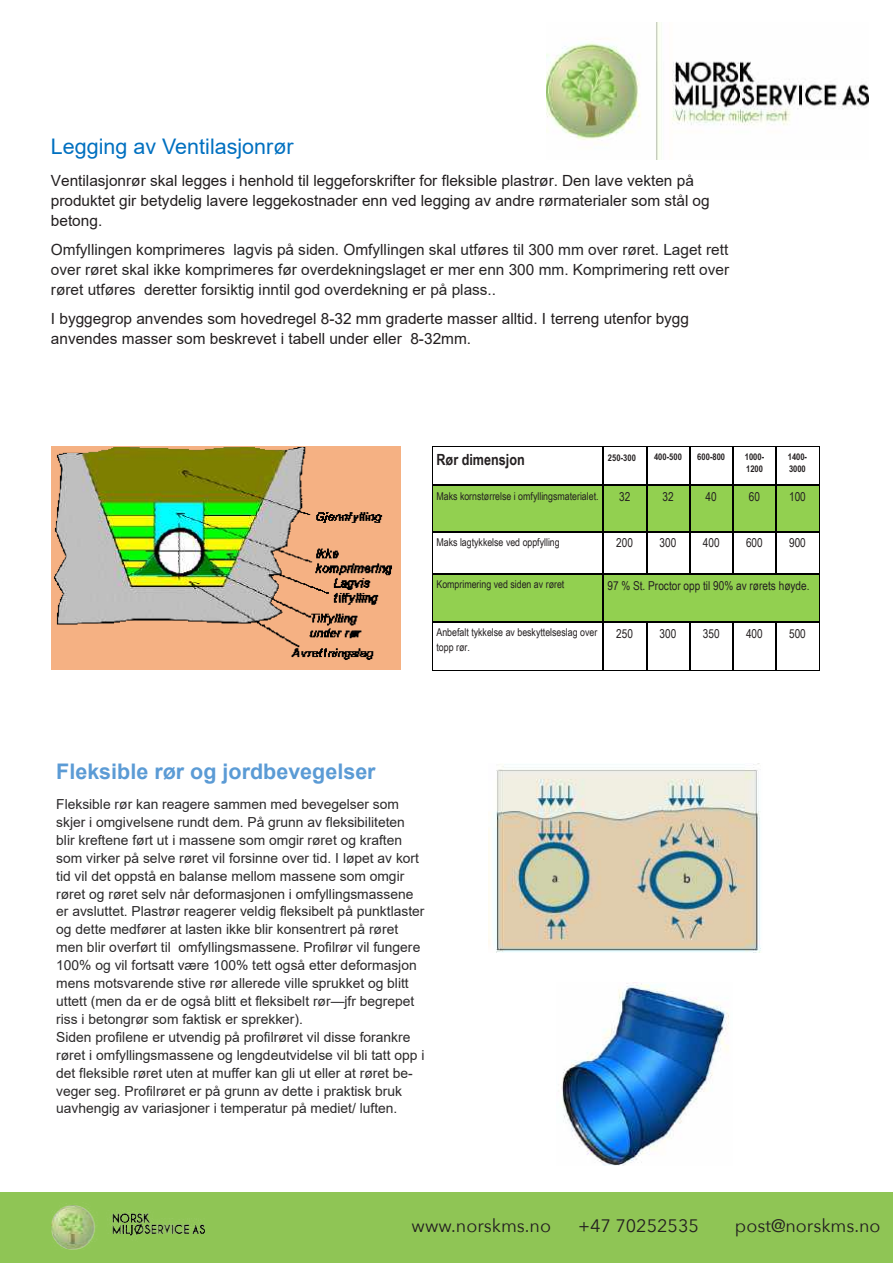
<style>
.page{position:relative;width:893px;height:1263px;background:#fff}
.page>*{position:absolute;margin:0;border:0;box-sizing:border-box;transform-origin:0 0}
.t1{font:700 21.45px "Arial";color:#5b9bd5}
.t2{font:21.45px "Arial";color:#0070c0}
.t3{font:18px "Avenir Next";color:#231f20}
.t4{font:15.45px/20px "Arial";color:#231f20}
.t5{font:15.45px/20px "Arial";color:#272425;text-align:justify}
.t6{font:700 15.45px "Arial Narrow";color:#231f20}
.t7{font:13.8px/17.9px "Arial";color:#2b292a}
.t8{font:12.3px "Arial Narrow";letter-spacing:.005em;color:#231f20}
.t9{font:10.8px/14.7px "Arial Narrow";color:#231f20}
.t10{font:700 9.15px/12.6px "Arial Narrow";letter-spacing:.005em;color:#231f20}
</style>
<div class="page">
<div style="left:0;top:1192px;width:893px;height:71px;background:#8fc555"></div>
<img style="left:51px;top:1203px;width:153px;height:47px">
<div style="left:432px;top:485px;width:171px;height:47px;background:#92d050"></div>
<div style="left:603px;top:485px;width:43px;height:47px;background:#92d050"></div>
<div style="left:646px;top:485px;width:44px;height:47px;background:#92d050"></div>
<div style="left:690px;top:485px;width:43px;height:47px;background:#92d050"></div>
<div style="left:733px;top:485px;width:43px;height:47px;background:#92d050"></div>
<div style="left:776px;top:485px;width:43px;height:47px;background:#92d050"></div>
<div style="left:432px;top:574px;width:171px;height:48px;background:#92d050"></div>
<div style="left:603px;top:574px;width:216px;height:48px;background:#92d050"></div>
<hr style="left:432px;top:446px;width:1px;height:224px;background:#000">
<hr style="left:602px;top:447px;width:2px;height:223px;background:#000">
<hr style="left:646px;top:447px;width:1px;height:126px;background:#000">
<hr style="left:689px;top:447px;width:2px;height:126px;background:#000">
<hr style="left:732px;top:447px;width:2px;height:126px;background:#000">
<hr style="left:775px;top:447px;width:2px;height:126px;background:#000">
<hr style="left:819px;top:446px;width:1px;height:224px;background:#000">
<hr style="left:646px;top:623px;width:1px;height:47px;background:#000">
<hr style="left:689px;top:623px;width:2px;height:47px;background:#000">
<hr style="left:732px;top:623px;width:2px;height:47px;background:#000">
<hr style="left:775px;top:623px;width:2px;height:47px;background:#000">
<hr style="left:432px;top:446px;width:387px;height:1px;background:#000">
<hr style="left:432px;top:485px;width:387px;height:1px;background:#000">
<hr style="left:432px;top:531px;width:387px;height:1px;background:#000">
<hr style="left:432px;top:573px;width:387px;height:2px;background:#000">
<hr style="left:432px;top:621px;width:387px;height:2px;background:#000">
<hr style="left:432px;top:670px;width:387px;height:1px;background:#000">
<div style="left:52px;top:446px;width:349px;height:224px;background:#f5b183"></div>
<img style="left:54px;top:447px;width:338px;height:213px">
<img style="left:489px;top:763px;width:272px;height:189px">
<img style="left:561px;top:982px;width:168px;height:183px">
<img style="left:546px;top:23px;width:322px;height:136px">
<h1 class="t2" style="left:51px;top:132px;width:244px">Legging av Ventilasjonrør</h1>
<p class="t4" style="left:51px;top:170px;width:660px">Ventilasjonrør skal legges i henhold til leggeforskrifter for fleksible plastrør. Den lave vekten på produktet gir betydelig lavere leggekostnader enn ved legging av andre rørmaterialer som stål og betong.</p>
<p class="t5" style="left:51px;top:239px;width:680px">Omfyllingen komprimeres lagvis på siden. Omfyllingen skal utføres til 300 mm over røret. Laget rett over røret skal ikke komprimeres før overdekningslaget er mer enn 300 mm. Komprimering rett over røret utføres deretter forsiktig inntil god overdekning er på plass..</p>
<p class="t4" style="left:51px;top:308px;width:640px">I byggegrop anvendes som hovedregel 8-32 mm graderte masser alltid. I terreng utenfor bygg anvendes masser som beskrevet i tabell under eller 8-32mm.</p>
<p class="t6" style="left:436px;top:448px;width:90px">Rør dimensjon</p>
<p class="t10" style="left:608px;top:451px;width:29px">250-300</p>
<p class="t10" style="left:654px;top:450px;width:29px">400-500</p>
<p class="t10" style="left:697px;top:450px;width:29px">600-800</p>
<p class="t10" style="left:745px;top:450px;width:21px">1000-<br>1200</p>
<p class="t10" style="left:788px;top:450px;width:21px">1400-<br>3000</p>
<p class="t9" style="left:436px;top:488px;width:164px">Maks kornstørrelse i omfyllingsmaterialet.</p>
<p class="t8" style="left:619px;top:488px;width:13px">32</p>
<p class="t8" style="left:662px;top:488px;width:13px">32</p>
<p class="t8" style="left:706px;top:488px;width:13px">40</p>
<p class="t8" style="left:749px;top:488px;width:13px">60</p>
<p class="t8" style="left:789px;top:488px;width:18px">100</p>
<p class="t9" style="left:436px;top:534px;width:125px">Maks lagtykkelse ved oppfylling</p>
<p class="t8" style="left:616px;top:534px;width:18px">200</p>
<p class="t8" style="left:659px;top:534px;width:18px">300</p>
<p class="t8" style="left:703px;top:534px;width:18px">400</p>
<p class="t8" style="left:746px;top:534px;width:18px">600</p>
<p class="t8" style="left:789px;top:534px;width:18px">900</p>
<p class="t9" style="left:436px;top:577px;width:129px">Komprimering ved siden av røret</p>
<p class="t9" style="left:436px;top:625px;width:162px">Anbefalt tykkelse av beskyttelseslag over topp rør.</p>
<p class="t8" style="left:616px;top:624px;width:18px">250</p>
<p class="t8" style="left:659px;top:624px;width:18px">300</p>
<p class="t8" style="left:703px;top:624px;width:18px">350</p>
<p class="t8" style="left:746px;top:624px;width:18px">400</p>
<p class="t8" style="left:789px;top:624px;width:18px">500</p>
<p class="t8" style="left:607px;top:576px;width:204px">97 % St. Proctor opp til 90% av rørets høyde.</p>
<h1 class="t1" style="left:56px;top:756px;width:321px">Fleksible rør og jordbevegelser</h1>
<p class="t7" style="left:56px;top:795px;width:370px">Fleksible rør kan reagere sammen med bevegelser som skjer i omgivelsene rundt dem. På grunn av fleksibiliteten blir kreftene ført ut i massene som omgir røret og kraften som virker på selve røret vil forsinne over tid. I løpet av kort tid vil det oppstå en balanse mellom massene som omgir røret og røret selv når deformasjonen i omfyllingsmassene er avsluttet. Plastrør reagerer veldig fleksibelt på punktlaster og dette medfører at lasten ikke blir konsentrert på røret men blir overført til omfyllingsmassene. Profilrør vil fungere 100% og vil fortsatt være 100% tett også etter deformasjon mens motsvarende stive rør allerede ville sprukket og blitt uttett (men da er de også blitt et fleksibelt rør—jfr begrepet riss i betongrør som faktisk er sprekker).<br>Siden profilene er utvendig på profilrøret vil disse forankre røret i omfyllingsmassene og lengdeutvidelse vil bli tatt opp i det fleksible røret uten at muffer kan gli ut eller at røret be&shy;veger seg. Profilrøret er på grunn av dette i praktisk bruk uavhengig av variasjoner i temperatur på mediet/ luften.</p>
<h2 class="t3" style="left:412px;top:1211px;width:141px">www.norskms.no</h2>
<h2 class="t3" style="left:578px;top:1211px;width:122px">+47 70252535</h2>
<h2 class="t3" style="left:735px;top:1211px;width:147px">post@norskms.no</h2>
</div>
